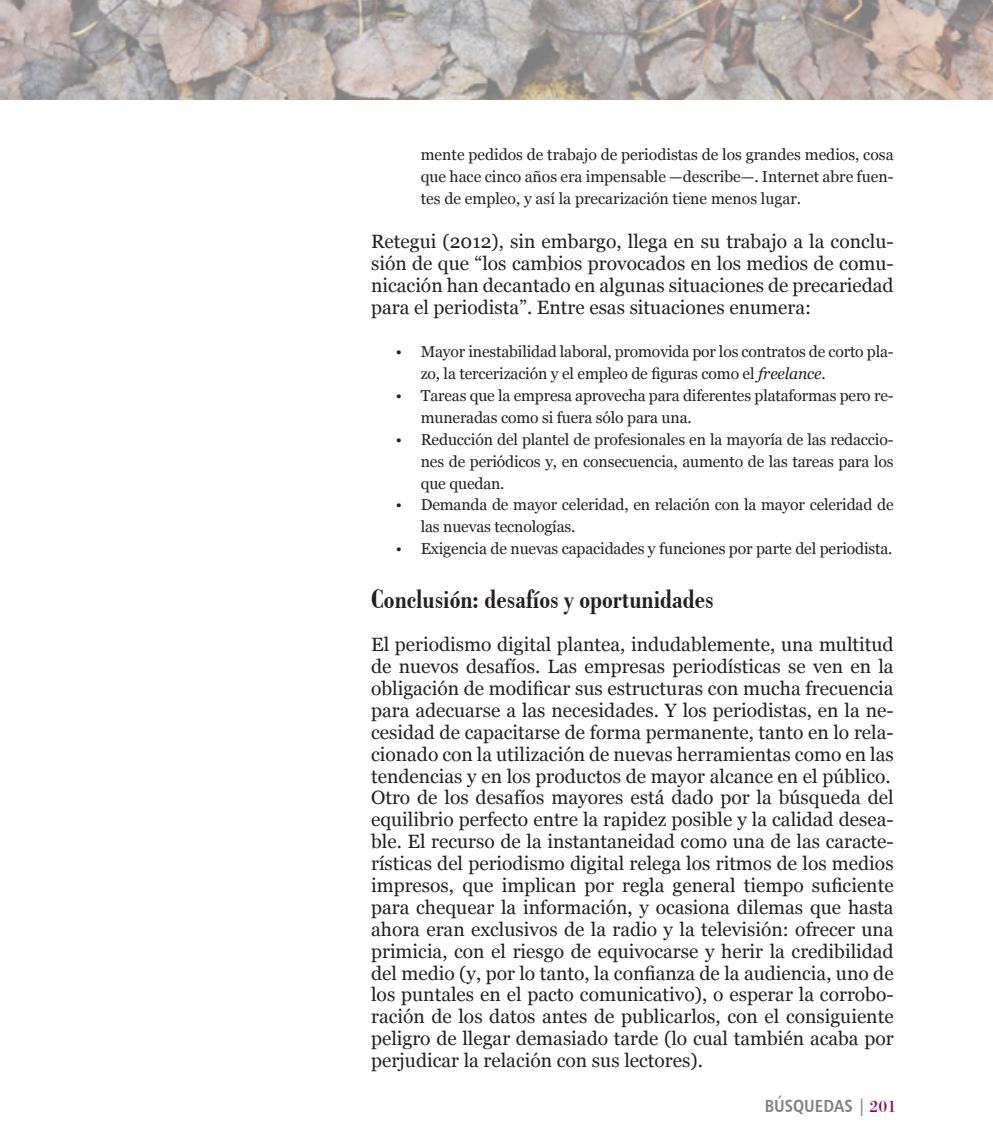
<style>
.page{position:relative;width:993px;height:1141px;background:#fff}
.page>*{position:absolute;margin:0;border:0;box-sizing:border-box;transform-origin:0 0}
.t1{font:700 condensed 28px "Bodoni BT";color:#231f20}
.List_Paragraph{font:19.25px/21.9px "Georgia";color:#231f20;text-align:justify}
.t2{font:17.5px "Humanist 777 BT Bold Condensed B";color:#808285}
.t3{font:15.75px/21.9px "Georgia";letter-spacing:-.01em;color:#231f20}
.s1{font-style:italic}
.s2{font-family:"Bodoni BT";font-weight:700;font-stretch:condensed;color:#939598}
.s3{font-family:"Bodoni BT";color:#8d035d}
</style>
<div class="page">
<img style="left:0;top:0;width:992px;height:99px">
<p class="t3" style="left:420px;top:144px;width:474px;text-align:justify">mente pedidos de trabajo de periodistas de los grandes medios, cosa que hace cinco años era impensable —describe—. Internet abre fuen&shy;tes de empleo, y así la precarización tiene menos lugar.</p>
<p class="List_Paragraph" style="left:371px;top:231px;width:524px">Retegui (2012), sin embargo, llega en su trabajo a la conclu&shy;sión de que “los cambios provocados en los medios de comu&shy;nicación han decantado en algunas situaciones de precariedad para el periodista”. Entre esas situaciones enumera:</p>
<p class="t3" style="left:420px;top:341px;width:474px;text-indent:-25px">• Mayor inestabilidad laboral, promovida por los contratos de corto pla&shy;zo, la tercerización y el empleo de figuras como el <span class="s1">freelance</span>.</p>
<p class="t3" style="left:420px;top:385px;width:474px;text-indent:-25px">• Tareas que la empresa aprovecha para diferentes plataformas pero re&shy;muneradas como si fuera sólo para una.</p>
<p class="t3" style="left:420px;top:429px;width:474px;text-align:justify;text-indent:-25px">• Reducción del plantel de profesionales en la mayoría de las redaccio&shy;nes de periódicos y, en consecuencia, aumento de las tareas para los que quedan.</p>
<p class="t3" style="left:420px;top:494px;width:474px;text-indent:-25px">• Demanda de mayor celeridad, en relación con la mayor celeridad de las nuevas tecnologías.</p>
<p class="t3" style="left:396px;top:538px;width:498px">• Exigencia de nuevas capacidades y funciones por parte del periodista.</p>
<p class="t1" style="left:371px;top:582px;width:344px">Conclusión: desafíos y oportunidades</p>
<p class="List_Paragraph" style="left:371px;top:634px;width:524px">El periodismo digital plantea, indudablemente, una multitud de nuevos desafíos. Las empresas periodísticas se ven en la obligación de modificar sus estructuras con mucha frecuencia para adecuarse a las necesidades. Y los periodistas, en la ne&shy;cesidad de capacitarse de forma permanente, tanto en lo rela&shy;cionado con la utilización de nuevas herramientas como en las tendencias y en los productos de mayor alcance en el público.</p>
<p class="List_Paragraph" style="left:371px;top:787px;width:524px">Otro de los desafíos mayores está dado por la búsqueda del equilibrio perfecto entre la rapidez posible y la calidad desea&shy;ble. El recurso de la instantaneidad como una de las caracte&shy;rísticas del periodismo digital relega los ritmos de los medios impresos, que implican por regla general tiempo suficiente para chequear la información, y ocasiona dilemas que hasta ahora eran exclusivos de la radio y la televisión: ofrecer una primicia, con el riesgo de equivocarse y herir la credibilidad del medio (y, por lo tanto, la confianza de la audiencia, uno de los puntales en el pacto comunicativo), o esperar la corrobo&shy;ración de los datos antes de publicarlos, con el consiguiente peligro de llegar demasiado tarde (lo cual también acaba por perjudicar la relación con sus lectores).</p>
<p class="t2" style="left:764px;top:1095px;width:133px">BÚSQUEDAS <span class="s2">|</span> <span class="s3">201</span></p>
</div>
